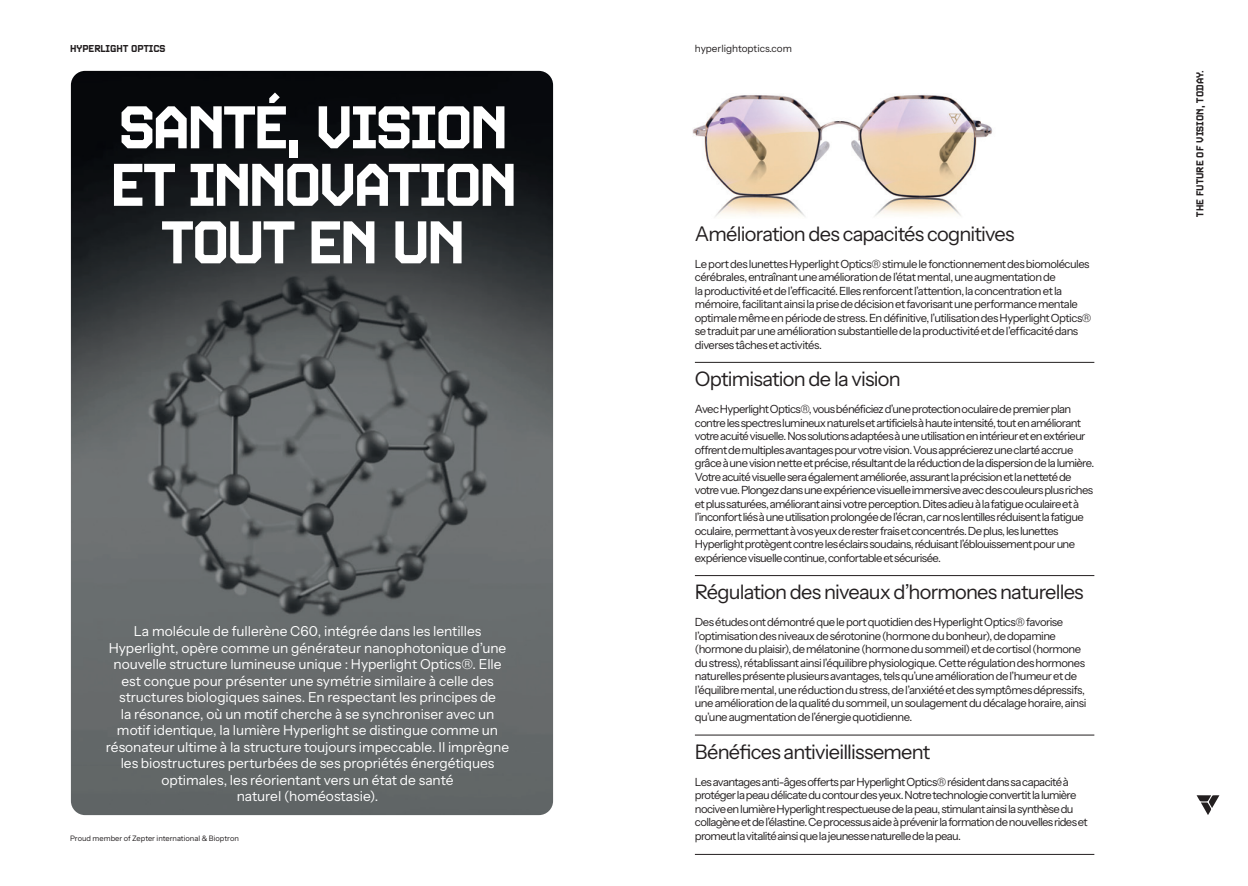
<style>
.page{position:relative;width:1248px;height:886px;background:#fff}
.page>*{position:absolute;margin:0;border:0;box-sizing:border-box;transform-origin:0 0}
.t1{font:700 60px/57.5px "Video";letter-spacing:-.045em;color:#fff;text-align:center}
.t2{font:20px "Instrument Sans";letter-spacing:-.04em;color:#231f20}
.t3{font:13.75px/16.5px "Instrument Sans";letter-spacing:-.005em;color:#fff;text-align:center}
.t4{font:11.25px/13.5px "Instrument Sans";letter-spacing:-.05em;color:#231f20}
.t5{font:700 10px "Video";color:#231f20}
.t6{font:10px "Instrument Sans";color:#231f20}
.t7{font:7.5px "Instrument Sans";color:#231f20}
</style>
<div class="page">
<svg style="left:1196px;top:795px;width:23px;height:20px"></svg>
<img style="left:692px;top:94px;width:301px;height:123px">
<img style="left:71px;top:71px;width:482px;height:744px">
<hr style="left:694px;top:362px;width:400px;height:1px;background:#231f20">
<hr style="left:694px;top:575px;width:400px;height:1px;background:#231f20">
<hr style="left:694px;top:735px;width:400px;height:1px;background:#231f20">
<hr style="left:694px;top:854px;width:400px;height:1px;background:#231f20">
<p class="t5" style="left:70px;top:42px;width:97px">HYPERLIGHT OPTICS</p>
<p class="t1" style="left:110px;top:99px;width:409px">SANTÉ, VISION<br>ET INNOVATION<br>TOUT EN UN</p>
<p class="t3" style="left:106px;top:623px;width:405px">La molécule de fullerène C60, intégrée dans les lentilles Hyperlight, opère comme un générateur nanophotonique d’une nouvelle structure lumineuse unique : Hyperlight Optics®. Elle est conçue pour présenter une symétrie similaire à celle des structures biologiques saines. En respectant les principes de<br>la résonance, où un motif cherche à se synchroniser avec un motif identique, la lumière Hyperlight se distingue comme un résonateur ultime à la structure toujours impeccable. Il imprègne les biostructures perturbées de ses propriétés énergétiques optimales, les réorientant vers un état de santé<br>naturel (homéostasie).</p>
<p class="t7" style="left:70px;top:833px;width:170px">Proud member of Zepter international &amp; Bioptron</p>
<p class="t6" style="left:694px;top:42px;width:99px">hyperlightoptics.com</p>
<p class="t2" style="left:694px;top:221px;width:321px">Amélioration des capacités cognitives</p>
<p class="t4" style="left:694px;top:257px;width:398px">Le port des lunettes Hyperlight Optics® stimule le fonctionnement des biomolécules cérébrales, entraînant une amélioration de l’état mental, une augmentation de<br>la productivité et de l’efficacité. Elles renforcent l’attention, la concentration et la mémoire, facilitant ainsi la prise de décision et favorisant une performance mentale optimale même en période de stress. En définitive, l’utilisation des Hyperlight Optics® se traduit par une amélioration substantielle de la productivité et de l’efficacité dans diverses tâches et activités.</p>
<p class="t2" style="left:694px;top:367px;width:207px">Optimisation de la vision</p>
<p class="t4" style="left:694px;top:403px;width:401px">Avec Hyperlight Optics®, vous bénéficiez d’une protection oculaire de premier plan contre les spectres lumineux naturels et artificiels à haute intensité, tout en améliorant votre acuité visuelle. Nos solutions adaptées à une utilisation en intérieur et en extérieur offrent de multiples avantages pour votre vision. Vous apprécierez une clarté accrue grâce à une vision nette et précise, résultant de la réduction de la dispersion de la lumière.<br>Votre acuité visuelle sera également améliorée, assurant la précision et la netteté de votre vue. Plongez dans une expérience visuelle immersive avec des couleurs plus riches et plus saturées, améliorant ainsi votre perception. Dites adieu à la fatigue oculaire et à l’inconfort liés à une utilisation prolongée de l’écran, car nos lentilles réduisent la fatigue oculaire, permettant à vos yeux de rester frais et concentrés. De plus, les lunettes Hyperlight protègent contre les éclairs soudains, réduisant l’éblouissement pour une expérience visuelle continue, confortable et sécurisée.</p>
<p class="t2" style="left:694px;top:580px;width:390px">Régulation des niveaux d’hormones naturelles</p>
<p class="t4" style="left:694px;top:616px;width:393px">Des études ont démontré que le port quotidien des Hyperlight Optics® favorise l’optimisation des niveaux de sérotonine (hormone du bonheur), de dopamine (hormone du plaisir), de mélatonine (hormone du sommeil) et de cortisol (hormone du stress), rétablissant ainsi l’équilibre physiologique. Cette régulation des hormones naturelles présente plusieurs avantages, tels qu’une amélioration de l’humeur et de l’équilibre mental, une réduction du stress, de l’anxiété et des symptômes dépressifs, une amélioration de la qualité du sommeil, un soulagement du décalage horaire, ainsi qu’une augmentation de l’énergie quotidienne.</p>
<p class="t2" style="left:694px;top:739px;width:237px">Bénéfices antivieillissement</p>
<p class="t4" style="left:694px;top:775px;width:394px">Les avantages anti-âges offerts par Hyperlight Optics® résident dans sa capacité à protéger la peau délicate du contour des yeux. Notre technologie convertit la lumière nocive en lumière Hyperlight respectueuse de la peau, stimulant ainsi la synthèse du collagène et de l’élastine. Ce processus aide à prévenir la formation de nouvelles rides et promeut la vitalité ainsi que la jeunesse naturelle de la peau.</p>
<p class="t5" style="left:1193px;top:216px;width:147px;rotate:-90deg">THE FUTURE OF VISION, TODAY.</p>
</div>
